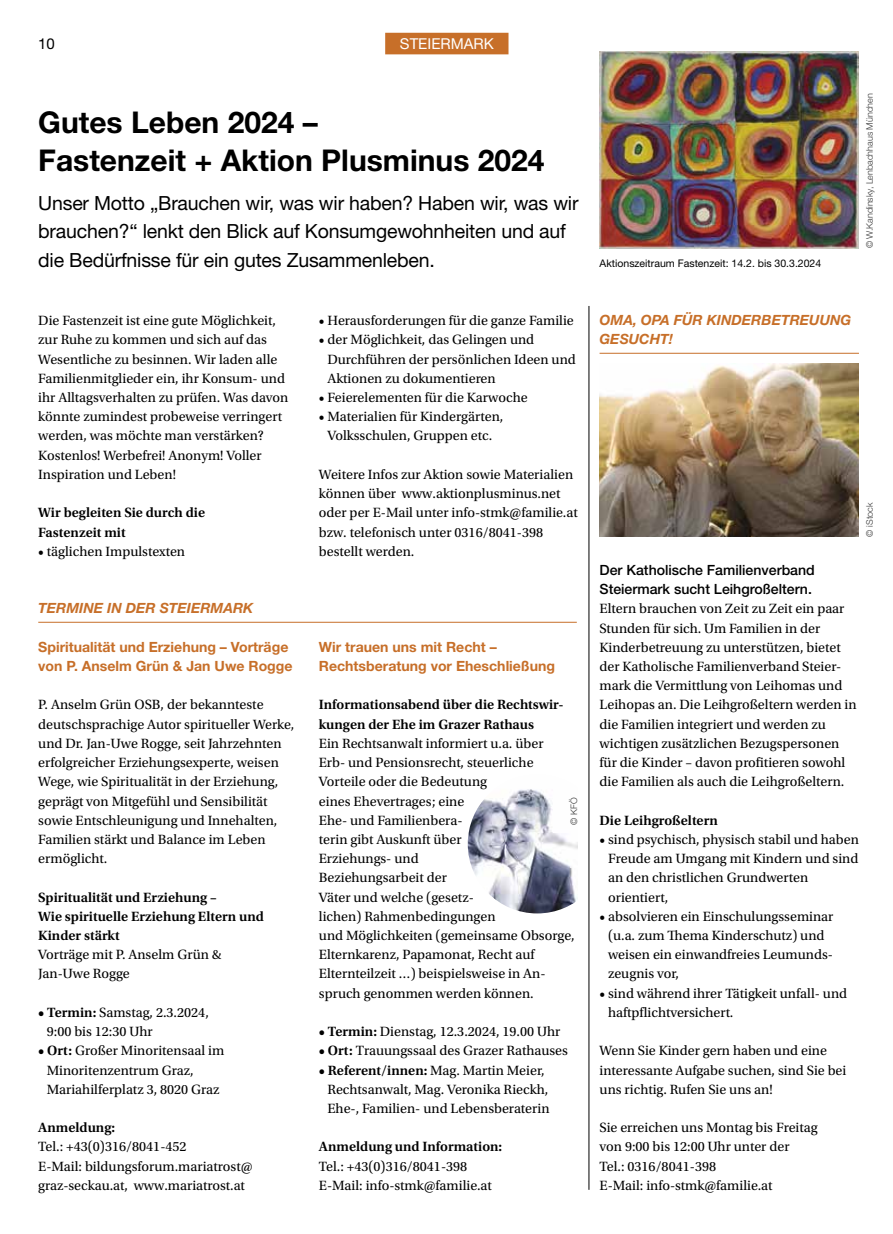
<style>
.page{position:relative;width:893px;height:1234px;background:#fff}
.page>*{position:absolute;margin:0;border:0;box-sizing:border-box;transform-origin:0 0}
.t1{font:700 30px/38.4px "Helvetica Neue LT Std";color:#000}
.t2{font:19.5px/28.5px "Helvetica Neue LT Std";letter-spacing:-.01em;color:#000}
.t3{font:15px "Helvetica Neue LT Std";color:#fff}
.t4{font:15px "Helvetica Neue LT Std";color:#000}
.t5{font:14.1px/19.2px "Utopia Std";color:#000}
.t6{font:600 14.1px/19.2px "Utopia Std";color:#000}
.t7{font:700 14.1px/19.2px "Helvetica Neue LT Std";color:#c76f29}
.t8{font:500 14.1px/19.2px "Helvetica Neue LT Std";color:#000}
.t9{font:italic 700 14.1px/19.2px "Helvetica Neue LT Std";color:#c76f29}
.t10{font:10.5px "Helvetica Neue LT Std";color:#000}
.t11{font:300 9px "Helvetica Neue LT Std";color:#393939}
.s1{font-weight:600}
</style>
<div class="page">
<div style="left:385px;top:33px;width:123px;height:21px;background:#c76f29"></div>
<hr style="left:38px;top:621px;width:539px;height:1px;background:#c76f29">
<img style="left:600px;top:363px;width:259px;height:173px">
<img style="left:468px;top:774px;width:139px;height:139px;border-radius:69px">
<img style="left:600px;top:52px;width:259px;height:196px">
<div style="left:578px;top:774px;width:47px;height:139px;background:#fff"></div>
<hr style="left:600px;top:353px;width:259px;height:1px;background:#c76f29">
<hr style="left:589px;top:306px;width:1px;height:883px;background:#000">
<p class="t4" style="left:38px;top:35px;width:18px">10</p>
<p class="t3" style="left:400px;top:35px;width:95px">STEIERMARK</p>
<h1 class="t1" style="left:38px;top:102px;width:508px">Gutes Leben 2024 –<br>Fastenzeit + Aktion Plusminus 2024</h1>
<h2 class="t2" style="left:38px;top:188px;width:542px">Unser Motto „Brauchen wir, was wir haben? Haben wir, was wir brauchen?“ lenkt den Blick auf Konsumgewohnheiten und auf die Bedürfnisse für ein gutes Zusammenleben.</h2>
<p class="t5" style="left:38px;top:311px;width:252px">Die Fastenzeit ist eine gute Möglichkeit, zur Ruhe zu kommen und sich auf das Wesentliche zu besinnen. Wir laden alle Familienmitglieder ein, ihr Konsum- und ihr Alltagsverhalten zu prüfen. Was davon könnte zumindest probeweise verringert werden, was möchte man verstärken?<br>Kostenlos! Werbefrei! Anonym! Voller Inspiration und Leben!</p>
<p class="t6" style="left:38px;top:503px;width:168px">Wir begleiten Sie durch die<br>Fastenzeit mit</p>
<p class="t5" style="left:38px;top:541px;width:148px">• täglichen Impulstexten</p>
<p class="t9" style="left:38px;top:598px;width:217px">TERMINE IN DER STEIERMARK</p>
<p class="t7" style="left:38px;top:636px;width:256px">Spiritualität und Erziehung – Vorträge von P. Anselm Grün &amp; Jan Uwe Rogge</p>
<p class="t5" style="left:38px;top:695px;width:257px">P. Anselm Grün OSB, der bekannteste deutschsprachige Autor spiritueller Werke, und Dr. Jan-Uwe Rogge, seit Jahrzehnten erfolgreicher Erziehungsexperte, weisen Wege, wie Spiritualität in der Erziehung, geprägt von Mitgefühl und Sensibilität sowie Entschleunigung und Innehalten, Familien stärkt und Balance im Leben ermöglicht.</p>
<p class="t6" style="left:38px;top:887px;width:227px">Spiritualität und Erziehung –<br>Wie spirituelle Erziehung Eltern und<br>Kinder stärkt</p>
<p class="t5" style="left:38px;top:945px;width:185px">Vorträge mit P. Anselm Grün &amp;<br>Jan-Uwe Rogge</p>
<p class="t5" style="left:47px;top:1002px;width:164px;text-indent:-9px"><span class="s1">• Termin:</span> Samstag, 2.3.2024,<br>9:00 bis 12:30 Uhr</p>
<p class="t5" style="left:47px;top:1041px;width:179px;text-indent:-9px"><span class="s1">• Ort:</span> Großer Minoritensaal im<br>Minoritenzentrum Graz,<br>Mariahilferplatz 3, 8020 Graz</p>
<p class="t6" style="left:38px;top:1117px;width:78px">Anmeldung:</p>
<p class="t5" style="left:38px;top:1137px;width:216px">Tel.: +43(0)316/8041-452<br>E-Mail: bildungsforum.mariatrost@ graz-seckau.at, www.mariatrost.at</p>
<p class="t5" style="left:319px;top:311px;width:256px">• Herausforderungen für die ganze Familie</p>
<p class="t5" style="left:327px;top:330px;width:250px;text-indent:-9px">• der Möglichkeit, das Gelingen und<br>Durchführen der persönlichen Ideen und<br>Aktionen zu dokumentieren</p>
<p class="t5" style="left:319px;top:388px;width:210px">• Feierelementen für die Karwoche</p>
<p class="t5" style="left:319px;top:407px;width:186px;text-align:center">• Materialien für Kindergärten,<br>Volksschulen, Gruppen etc.</p>
<p class="t5" style="left:319px;top:465px;width:260px">Weitere Infos zur Aktion sowie Materialien können über www.aktionplusminus.net oder per E-Mail unter info-stmk@familie.at bzw. telefonisch unter 0316/8041-398 bestellt werden.</p>
<p class="t7" style="left:319px;top:636px;width:238px">Wir trauen uns mit Recht –<br>Rechtsberatung vor Eheschließung</p>
<p class="t6" style="left:319px;top:695px;width:246px">Informationsabend über die Rechtswir&shy;kungen der Ehe im Grazer Rathaus</p>
<p class="t5" style="left:319px;top:733px;width:257px">Ein Rechtsanwalt informiert u.a. über<br>Erb- und Pensionsrecht, steuerliche<br>Vorteile oder die Bedeutung<br>eines Ehevertrages; eine<br>Ehe- und Familienbera-<br>terin gibt Auskunft über<br>Erziehungs- und<br>Beziehungsarbeit der<br>Väter und welche (gesetz-<br>lichen) Rahmenbedingungen<br>und Möglichkeiten (gemeinsame Obsorge,<br>Elternkarenz, Papamonat, Recht auf<br>Elternteilzeit …) beispielsweise in An&shy;spruch genommen werden können.</p>
<p class="t5" style="left:319px;top:1021px;width:243px"><span class="s1">• Termin:</span> Dienstag, 12.3.2024, 19.00 Uhr</p>
<p class="t5" style="left:319px;top:1041px;width:251px"><span class="s1">• Ort:</span> Trauungssaal des Grazer Rathauses</p>
<p class="t5" style="left:327px;top:1060px;width:224px;text-indent:-9px"><span class="s1">• Referent/innen:</span> Mag. Martin Meier,<br>Rechtsanwalt, Mag. Veronika Rieckh,<br>Ehe-, Familien- und Lebensberaterin</p>
<p class="t6" style="left:319px;top:1137px;width:185px">Anmeldung und Information:</p>
<p class="t5" style="left:319px;top:1156px;width:174px">Tel.: +43(0)316/8041-398<br>E-Mail: info-stmk@familie.at</p>
<p class="t11" style="left:569px;top:824px;width:29px;rotate:-90deg">© KFÖ</p>
<p class="t10" style="left:600px;top:257px;width:223px">Aktionszeitraum Fastenzeit: 14.2. bis 30.3.2024</p>
<p class="t11" style="left:864px;top:248px;width:156px;rotate:-90deg">© W.Kandinsky, Lenbachhaus München</p>
<p class="t9" style="left:600px;top:310px;width:253px">OMA, OPA FÜR KINDERBETREUUNG<br>GESUCHT!</p>
<p class="t11" style="left:864px;top:536px;width:35px;rotate:-90deg">© iStock</p>
<p class="t8" style="left:600px;top:560px;width:217px">Der Katholische Familienverband<br>Steiermark sucht Leihgroßeltern.</p>
<p class="t5" style="left:600px;top:599px;width:258px">Eltern brauchen von Zeit zu Zeit ein paar Stunden für sich. Um Familien in der Kinderbetreuung zu unterstützen, bietet der Katholische Familienverband Steier&shy;mark die Vermittlung von Leihomas und Leihopas an. Die Leihgroßeltern werden in die Familien integriert und werden zu wichtigen zusätzlichen Bezugspersonen für die Kinder – davon profitieren sowohl die Familien als auch die Leihgroßeltern.</p>
<p class="t6" style="left:600px;top:810px;width:120px">Die Leihgroßeltern</p>
<p class="t5" style="left:608px;top:829px;width:252px;text-indent:-9px">• sind psychisch, physisch stabil und haben<br>Freude am Umgang mit Kindern und sind an den christlichen Grundwerten orientiert,</p>
<p class="t5" style="left:608px;top:906px;width:227px;text-indent:-9px">• absolvieren ein Einschulungsseminar (u.a. zum Thema Kinderschutz) und weisen ein einwandfreies Leumunds&shy;zeugnis vor,</p>
<p class="t5" style="left:608px;top:983px;width:241px;text-indent:-9px">• sind während ihrer Tätigkeit unfall- und haftpflichtversichert.</p>
<p class="t5" style="left:600px;top:1041px;width:248px">Wenn Sie Kinder gern haben und eine interessante Aufgabe suchen, sind Sie bei uns richtig. Rufen Sie uns an!</p>
<p class="t5" style="left:600px;top:1117px;width:220px">Sie erreichen uns Montag bis Freitag von 9:00 bis 12:00 Uhr unter der<br>Tel.: 0316/8041-398<br>E-Mail: info-stmk@familie.at</p>
</div>
